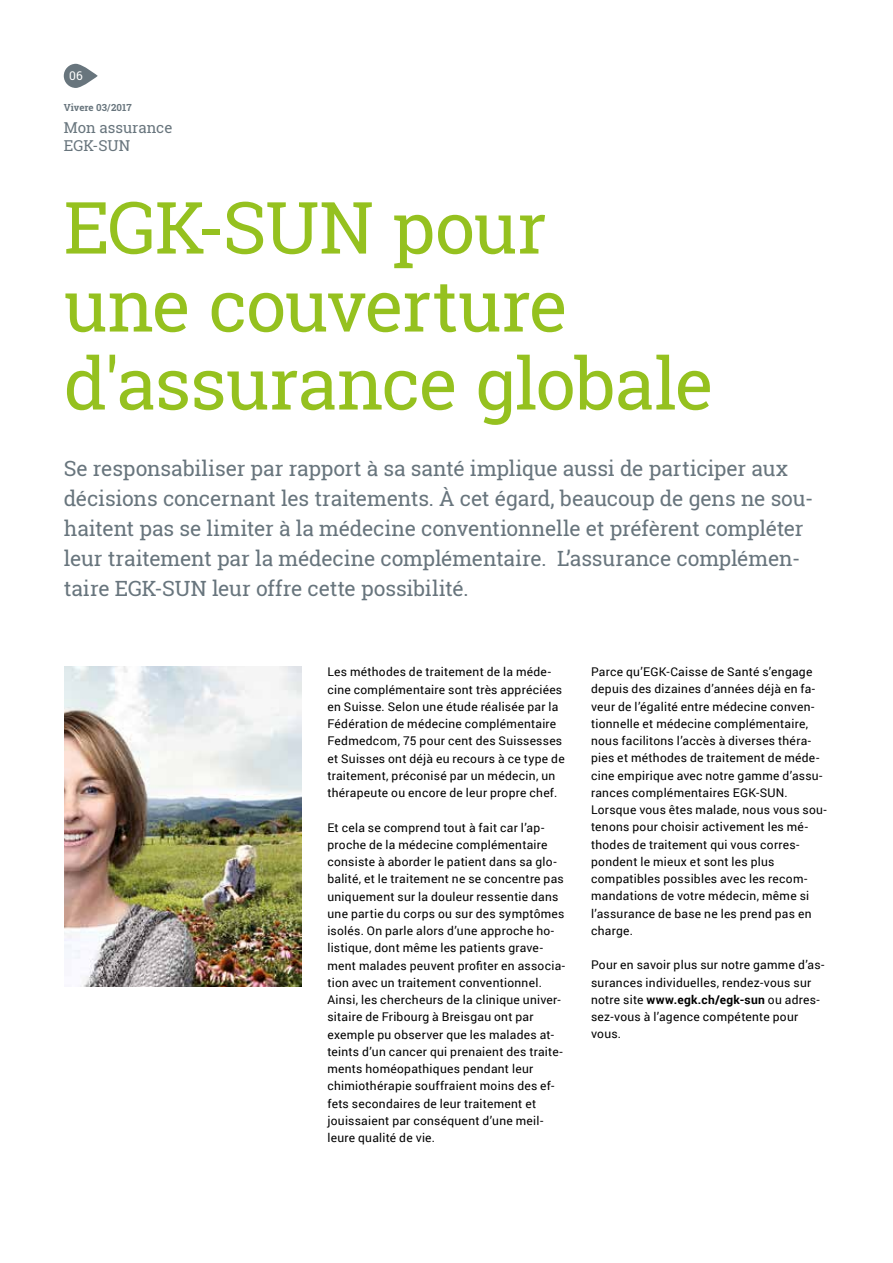
<style>
.page{position:relative;width:893px;height:1263px;background:#fff}
.page>*{position:absolute;margin:0;border:0;box-sizing:border-box;transform-origin:0 0}
.t1{font:72px/78px "Roboto Slab";letter-spacing:-.02em;color:#95c11f}
.t2{font:21px/30px "Roboto Slab";letter-spacing:-.01em;color:#68757d}
.t3{font:15px/18px "Roboto Slab";color:#68757d}
.t4{font:12px/17.2px "Roboto";letter-spacing:.025em;color:#000}
.t5{font:12px "Roboto Slab";color:#fff}
.t6{font:700 9.75px "Roboto Slab";color:#68757d}
.s1{font-weight:700}
</style>
<div class="page">
<svg style="left:64px;top:64px;width:34px;height:24px"></svg>
<img style="left:65px;top:666px;width:237px;height:321px">
<p class="t5" style="left:69px;top:67px;width:15px">06</p>
<p class="t6" style="left:64px;top:100px;width:69px">Vivere 03 / 2017</p>
<p class="t3" style="left:64px;top:118px;width:110px">Mon assurance<br>EGK-SUN</p>
<h1 class="t1" style="left:64px;top:188px;width:651px">EGK-SUN pour<br>une couverture d'assurance globale</h1>
<p class="t2" style="left:64px;top:453px;width:751px">Se responsabiliser par rapport à sa santé implique aussi de participer aux décisions concernant les traitements. À cet égard, beaucoup de gens ne sou&shy;haitent pas se limiter à la médecine conventionnelle et préfèrent compléter leur traitement par la médecine complémentaire. L’assurance complémen&shy;taire EGK-SUN leur offre cette possibilité.</p>
<p class="t4" style="left:327px;top:663px;width:239px">Les méthodes de traitement de la méde&shy;cine complémentaire sont très appréciées en Suisse. Selon une étude réalisée par la Fédération de médecine complémentaire Fedmedcom, 75 pour cent des Suissesses et Suisses ont déjà eu recours à ce type de traitement, préconisé par un médecin, un thérapeute ou encore de leur propre chef.</p>
<p class="t4" style="left:327px;top:818px;width:239px">Et cela se comprend tout à fait car l’ap&shy;proche de la médecine complémentaire consiste à aborder le patient dans sa glo&shy;balité, et le traitement ne se concentre pas uniquement sur la douleur ressentie dans une partie du corps ou sur des symptômes isolés. On parle alors d’une approche ho&shy;listique, dont même les patients grave&shy;ment malades peuvent profiter en associa&shy;tion avec un traitement conventionnel.<br>Ainsi, les chercheurs de la clinique univer&shy;sitaire de Fribourg à Breisgau ont par exemple pu observer que les malades at&shy;teints d’un cancer qui prenaient des traite&shy;ments homéopathiques pendant leur chimiothérapie souffraient moins des ef&shy;fets secondaires de leur traitement et jouissaient par conséquent d’une meil&shy;leure qualité de vie.</p>
<p class="t4" style="left:591px;top:663px;width:237px">Parce qu’EGK-Caisse de Santé s’engage depuis des dizaines d’années déjà en fa&shy;veur de l’égalité entre médecine conven&shy;tionnelle et médecine complémentaire, nous facilitons l’accès à diverses théra&shy;pies et méthodes de traitement de méde&shy;cine empirique avec notre gamme d’assu&shy;rances complémentaires EGK-SUN.<br>Lorsque vous êtes malade, nous vous sou&shy;tenons pour choisir activement les mé&shy;thodes de traitement qui vous corres&shy;pondent le mieux et sont les plus compatibles possibles avec les recom&shy;mandations de votre médecin, même si l’assurance de base ne les prend pas en charge.</p>
<p class="t4" style="left:591px;top:956px;width:235px">Pour en savoir plus sur notre gamme d’as&shy;surances individuelles, rendez-vous sur notre site <span class="s1">www.egk.ch/egk-sun</span> ou adres&shy;sez-vous à l’agence compétente pour vous.</p>
</div>
